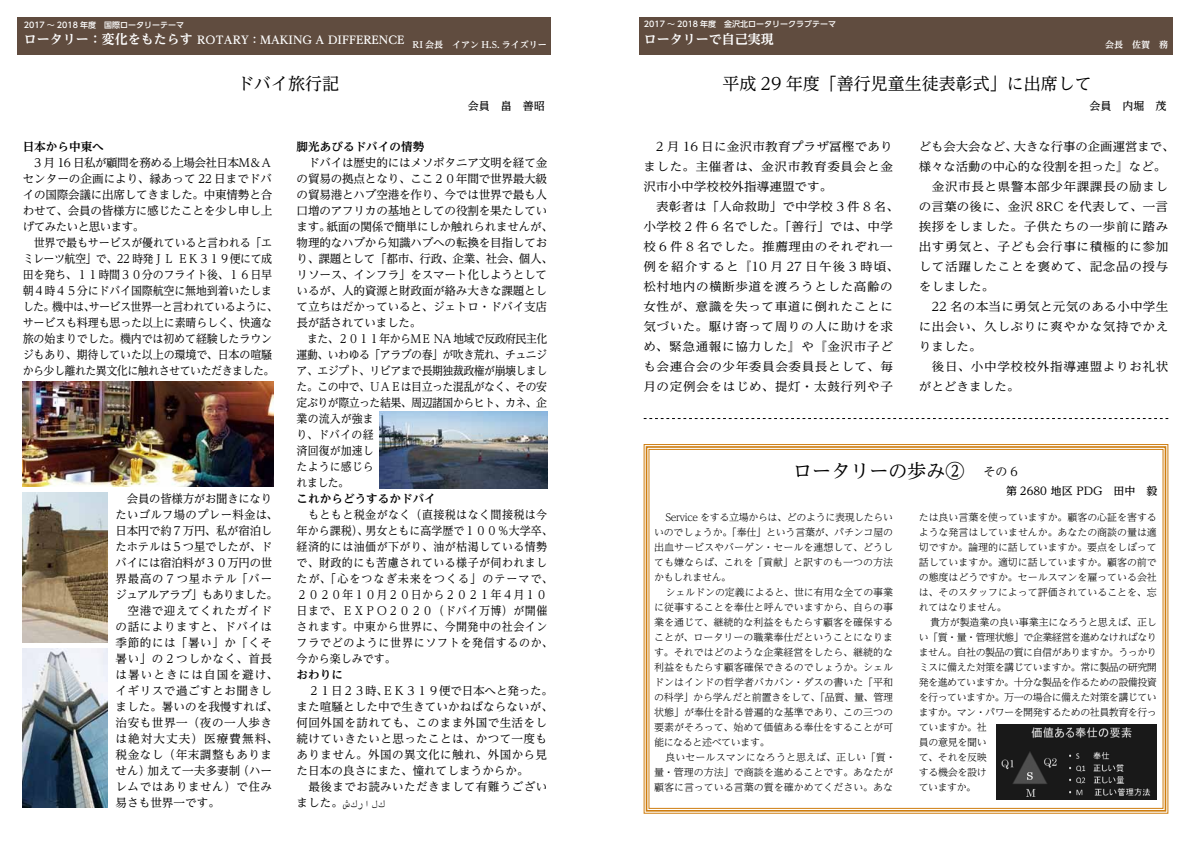
<style>
.page{position:relative;width:1191px;height:842px;background:#fff}
.page>*{position:absolute;margin:0;border:0;box-sizing:border-box;transform-origin:0 0}
.t1{font:19px "UD Reimin Pro";color:#000}
.t2{font:17px "UD Reimin Pro";color:#000}
.t3{font:700 13px "UD Reimin Pro";color:#fff}
.t4{font:12px/20px "UD Reimin Pro";letter-spacing:.045em;color:#000;scale:1.05 1}
.t5{font:12px/20px "UD Reimin Pro";letter-spacing:.045em;color:#000}
.t6{font:12px "UD Reimin Pro";color:#000}
.t7{font:11.6px/16px "UD Reimin Pro";letter-spacing:-.015em;color:#000;text-align:justify}
.t8{font:11.6px/16px "UD Reimin Pro";letter-spacing:.035em;color:#000;scale:.95 1}
.t9{font:11.6px/16px "UD Reimin Pro";letter-spacing:-.015em;color:#000;scale:.95 1}
.t10{font:11.6px/16px "UD Reimin Pro";letter-spacing:.03em;color:#000}
.t11{font:11.6px "UD Reimin Pro";letter-spacing:.045em;color:#000}
.t12{font:11.6px/16px "UD Reimin Pro";letter-spacing:.04em;color:#000}
.t13{font:11.6px "UD Reimin Pro";letter-spacing:-.05em;color:#000;scale:.95 1}
.t14{font:700 11.6px "UD Reimin Pro";color:#000}
.t15{font:11.6px "UD Reimin Pro";letter-spacing:.09em;color:#000}
.t16{font:11.6px "UD Reimin Pro";letter-spacing:-.05em;color:#000}
.t17{font:11.6px "UD Reimin Pro";letter-spacing:.025em;color:#000}
.t18{font:11.6px "UD Reimin Pro";letter-spacing:.075em;color:#000}
.t19{font:11.6px "UD Reimin Pro";letter-spacing:.05em;color:#000}
.t20{font:11.6px "Courier New";color:#000}
.t21{font:500 11px "UD Reimin Pro";color:#000}
.t22{font:700 11px "UD Reimin Pro";color:#fff}
.t23{font:300 10px/15px "UD Reimin Pro";letter-spacing:-.015em;color:#000;text-align:justify}
.t24{font:300 10px/15px "UD Reimin Pro";letter-spacing:-.05em;color:#000}
.t25{font:700 9px "UD Reimin Pro";color:#fff}
.t26{font:500 8px "UD Shin Go Pro";color:#fff}
.s1{font-family:"UD Reimin Pro"}
</style>
<div class="page">
<div style="left:17px;top:17px;width:534px;height:38px;background:#604c3f"></div>
<div style="left:639px;top:17px;width:533px;height:38px;background:#604c3f"></div>
<svg style="left:643px;top:444px;width:525px;height:370px"></svg>
<div style="left:645px;top:446px;width:521px;height:366px;border:2px solid #ce7d0f"></div>
<svg style="left:643px;top:418px;width:525px;height:1px"></svg>
<img style="left:23px;top:493px;width:84px;height:149px">
<img style="left:379px;top:411px;width:168px;height:77px">
<img style="left:23px;top:649px;width:84px;height:158px">
<img style="left:23px;top:382px;width:250px;height:104px">
<p class="t26" style="left:24px;top:18px;width:162px">2017 〜 2018 年度　国際ロータリーテーマ</p>
<h3 class="t3" style="left:24px;top:29px;width:170px">ロータリー：変化をもたらす</h3>
<p class="t22" style="left:197px;top:31px;width:209px">ROTARY：MAKING A DIFFERENCE</p>
<p class="t25" style="left:412px;top:38px;width:136px">RI 会長　イアン H .S. ライズリー</p>
<h2 class="t2" style="left:237px;top:70px;width:103px">ドバイ旅行記</h2>
<p class="t21" style="left:468px;top:97px;width:79px">会員　畠　善昭</p>
<p class="t14" style="left:23px;top:137px;width:83px">日本から中東へ</p>
<p class="t7" style="left:23px;top:154px;width:251px">　3 月 16 日私が顧問を務める上場会社日本Ｍ＆Ａセンターの企画により、縁あって 22 日までドバイの国際会議に出席してきました。中東情勢と合わせて、会員の皆様方に感じたことを少し申し上げてみたいと思います。</p>
<p class="t9" style="left:34px;top:234px;width:252px">世界で最もサービスが優れていると言われる「エ</p>
<p class="t13" style="left:23px;top:249px;width:264px">ミレーツ航空」で、22 時発ＪＬＥＫ３１９便にて成</p>
<p class="t9" style="left:23px;top:266px;width:264px">田を発ち、１１時間３０分のフライト後、１６日早</p>
<p class="t9" style="left:23px;top:282px;width:264px">朝４時４５分にドバイ国際航空に無地到着いたしま</p>
<p class="t13" style="left:52px;top:297px;width:239px">機中はサービス世界一と言われているように、</p>
<p class="t9" style="left:84px;top:298px;width:13px">、</p>
<p class="t9" style="left:23px;top:298px;width:267px">した。<br>サービスも料理も思った以上に素晴らしく、快適な旅の始まりでした。機内では初めて経験したラウンジもあり、期待していた以上の環境で、日本の喧騒から少し離れた異文化に触れさせていただきました。</p>
<p class="t7" style="left:116px;top:490px;width:158px">　会員の皆様方がお聞きになり</p>
<p class="t17" style="left:116px;top:505px;width:164px">たいゴルフ場のプレー料金は、</p>
<p class="t7" style="left:116px;top:522px;width:158px">日本円で約７万円、私が宿泊し</p>
<p class="t7" style="left:116px;top:538px;width:158px">たホテルは５つ星でしたが、ド</p>
<p class="t7" style="left:116px;top:554px;width:158px">バイには宿泊料が３０万円の世</p>
<p class="t18" style="left:116px;top:569px;width:158px">界最高の７つ星ホテル「バー</p>
<p class="t16" style="left:116px;top:585px;width:164px">ジュアルアラブ」もありました。</p>
<p class="t12" style="left:116px;top:602px;width:158px">　空港で迎えてくれたガイド</p>
<p class="t11" style="left:116px;top:617px;width:158px">の話によりますと、ドバイは</p>
<p class="t19" style="left:116px;top:633px;width:158px">季節的には「暑い」か「くそ</p>
<p class="t11" style="left:116px;top:649px;width:158px">暑い」の２つしかなく、首長</p>
<p class="t15" style="left:116px;top:665px;width:164px">は暑いときには自国を避け、</p>
<p class="t12" style="left:116px;top:682px;width:158px">イギリスで過ごすとお聞きし</p>
<p class="t7" style="left:116px;top:698px;width:164px">ました。暑いのを我慢すれば、</p>
<p class="t11" style="left:116px;top:713px;width:158px">治安も世界一（夜の一人歩き</p>
<p class="t15" style="left:116px;top:729px;width:164px">は絶対大丈夫）医療費無料、</p>
<p class="t11" style="left:116px;top:745px;width:158px">税金なし（年末調整もありま</p>
<p class="t7" style="left:237px;top:762px;width:36px">（ハー</p>
<p class="t12" style="left:116px;top:762px;width:158px">せん）<br>レムではありません）で住み易さも世界一です。</p>
<p class="t7" style="left:147px;top:762px;width:94px">加えて一夫多妻制</p>
<p class="t14" style="left:297px;top:137px;width:129px">脚光あびるドバイの情勢</p>
<p class="t7" style="left:297px;top:154px;width:252px">　ドバイは歴史的にはメソボタニア文明を経て金</p>
<p class="t7" style="left:297px;top:170px;width:252px">の貿易の拠点となり、ここ２０年間で世界最大級</p>
<p class="t7" style="left:297px;top:186px;width:252px">の貿易港とハブ空港を作り、今では世界で最も人</p>
<p class="t7" style="left:297px;top:202px;width:252px">口増のアフリカの基地としての役割を果たしてい</p>
<p class="t7" style="left:326px;top:218px;width:228px">紙面の関係で簡単にしか触れられませんが、</p>
<p class="t7" style="left:297px;top:218px;width:258px;text-align:left">ます。<br>物理的なハブから知識ハブへの転換を目指しており、課題として「都市、行政、企業、社会、個人、リソース、インフラ」をスマート化しようとしているが、人的資源と財政面が絡み大きな課題として立ちはだかっていると、ジェトロ・ドバイ支店長が話されていました。<br>　また、２０１１年からＭＥ NA 地域で反政府民主化運動、いわゆる「アラブの春」が吹き荒れ、チュニジア、エジプト、リビアまで長期独裁政権が崩壊しました。この中で、ＵＡＥは目立った混乱がなく、その安定ぶりが際立った結果、周辺諸国からヒト、カネ、企業の流入が強ま<br>り、ドバイの経<br>済回復が加速し<br>たように感じら<br>れました。</p>
<p class="t14" style="left:297px;top:489px;width:141px">これからどうするかドバイ</p>
<p class="t8" style="left:365px;top:506px;width:199px;text-indent:-69px">　もともと税金がなく（直接税はなく間接税は今男女ともに高学歴で１００％大学卒、</p>
<p class="t8" style="left:297px;top:522px;width:271px">年から課税）、<br>経済的には油価が下がり、油が枯渇している情勢で、財政的にも苦慮されている様子が伺われましたが、「心をつなぎ未来をつくる」のテーマで、<br>２０２０年１０月２０日から２０２１年４月１０日まで、ＥＸＰＯ２０２０（ドバイ万博）が開催されます。中東から世界に、今開発中の社会インフラでどのように世界にソフトを発信するのか、今から楽しみです。</p>
<p class="t14" style="left:297px;top:665px;width:48px">おわりに</p>
<p class="t7" style="left:382px;top:682px;width:172px">ＥＫ３１９便で日本へと発った。</p>
<p class="t10" style="left:297px;top:682px;width:258px">　２１日２３時、<br>また喧騒とした中で生きていかねばならないが、何回外国を訪れても、このまま外国で生活をし続けていきたいと思ったことは、かつて一度もありません。外国の異文化に触れ、外国から見た日本の良さにまた、憧れてしまうからか。<br>　最後までお読みいただきまして有難うござい</p>
<p class="t20" style="left:297px;top:796px;width:90px"><span class="s1">ました。</span> كش لار ك</p>
<p class="t26" style="left:644px;top:18px;width:194px">2017 〜 2018 年度　金沢北ロータリークラブテーマ</p>
<h3 class="t3" style="left:644px;top:29px;width:131px">ロータリーで自己実現</h3>
<p class="t25" style="left:1105px;top:38px;width:64px">会長　佐賀　務</p>
<h2 class="t2" style="left:722px;top:70px;width:371px">平成 29 年度「善行児童生徒表彰式」に出席して</h2>
<p class="t21" style="left:1089px;top:97px;width:78px">会員　内堀　茂</p>
<p class="t4" style="left:643px;top:136px;width:245px">　2 月 16 日に金沢市教育プラザ冨樫でありました。主催者は、金沢市教育委員会と金沢市小中学校校外指導連盟です。<br>　表彰者は「人命救助」で中学校 3 件 8 名、小学校 2 件 6 名でした。「善行」では、中学校 6 件 8 名でした。推薦理由のそれぞれ一例を紹介すると『10 月 27 日午後 3 時頃、松村地内の横断歩道を渡ろうとした高齢の女性が、意識を失って車道に倒れたことに気づいた。駆け寄って周りの人に助けを求め、緊急通報に協力した』や『金沢市子ども会連合会の少年委員会委員長として、毎月の定例会をはじめ、提灯・太鼓行列や子</p>
<p class="t6" style="left:1013px;top:137px;width:162px">大きな行事の企画運営まで、</p>
<p class="t5" style="left:918px;top:136px;width:251px">ども会大会など、<br>様々な活動の中心的な役割を担った』など。　金沢市長と県警本部少年課課長の励ましの言葉の後に、金沢 8RC を代表して、一言挨拶をしました。子供たちの一歩前に踏み出す勇気と、子ども会行事に積極的に参加して活躍したことを褒めて、記念品の授与をしました。<br>　22 名の本当に勇気と元気のある小中学生に出会い、久しぶりに爽やかな気持でかえりました。<br>　後日、小中学校校外指導連盟よりお礼状がとどきました。</p>
<h1 class="t1" style="left:793px;top:456px;width:191px">ロータリーの歩み②　</h1>
<p class="t5" style="left:983px;top:461px;width:36px">その6</p>
<p class="t23" style="left:654px;top:509px;width:241px;text-indent:11px">Service をする立場からは、どのように表現したらいいのでしょうか。「奉仕」という言葉が、パチンコ屋の出血サービスやバーゲン・セールを連想して、どうしても嫌ならば、これを「貢献」と訳すのも一つの方法かもしれません。</p>
<p class="t23" style="left:654px;top:584px;width:241px;text-indent:11px">シェルドンの定義によると、世に有用な全ての事業に従事することを奉仕と呼んでいますから、自らの事業を通じて、継続的な利益をもたらす顧客を確保することが、ロータリーの職業奉仕だということになります。それではどのような企業経営をしたら、継続的な利益をもたらす顧客確保できるのでしょうか。シェルドンはインドの哲学者バカバン・ダスの書いた「平和の科学」から学んだと前置きをして、「品質、量、管理状態」が奉仕を計る普遍的な基準であり、この三つの要素がそろって、始めて価値ある奉仕をすることが可能になると述べています。</p>
<p class="t23" style="left:654px;top:749px;width:243px;text-align:left;text-indent:11px">良いセールスマンになろうと思えば、正しい「質・量・管理の方法」で商談を進めることです。あなたが顧客に言っている言葉の質を確かめてください。あな</p>
<p class="t21" style="left:1006px;top:482px;width:153px">第 2680 地区 PDG　田中　毅</p>
<p class="t23" style="left:918px;top:509px;width:240px">たは良い言葉を使っていますか。顧客の心証を害するような発言はしていませんか。あなたの商談の量は適切ですか。論理的に話していますか。要点をしぼって話していますか。適切に話していますか。顧客の前での態度はどうですか。セールスマンを雇っている会社は、そのスタッフによって評価されていることを、忘れてはなりません。</p>
<p class="t24" style="left:918px;top:614px;width:240px;text-indent:11px">貴方が製造業の良い事業主になろうと思えば、正しい「質・量・管理状態」で企業経営を進めなければなりません。自社の製品の質に自信がありますか。うっかりミスに備えた対策を講じていますか。常に製品の研究開発を進めていますか。十分な製品を作るための設備投資を行っていますか。万一の場合に備えた対策を講じていますか。マン・パワーを開発するための社員教育を行っていますか。社<br>員の意見を聞い<br>て、それを反映<br>する機会を設け<br>ていますか。</p>
</div>
